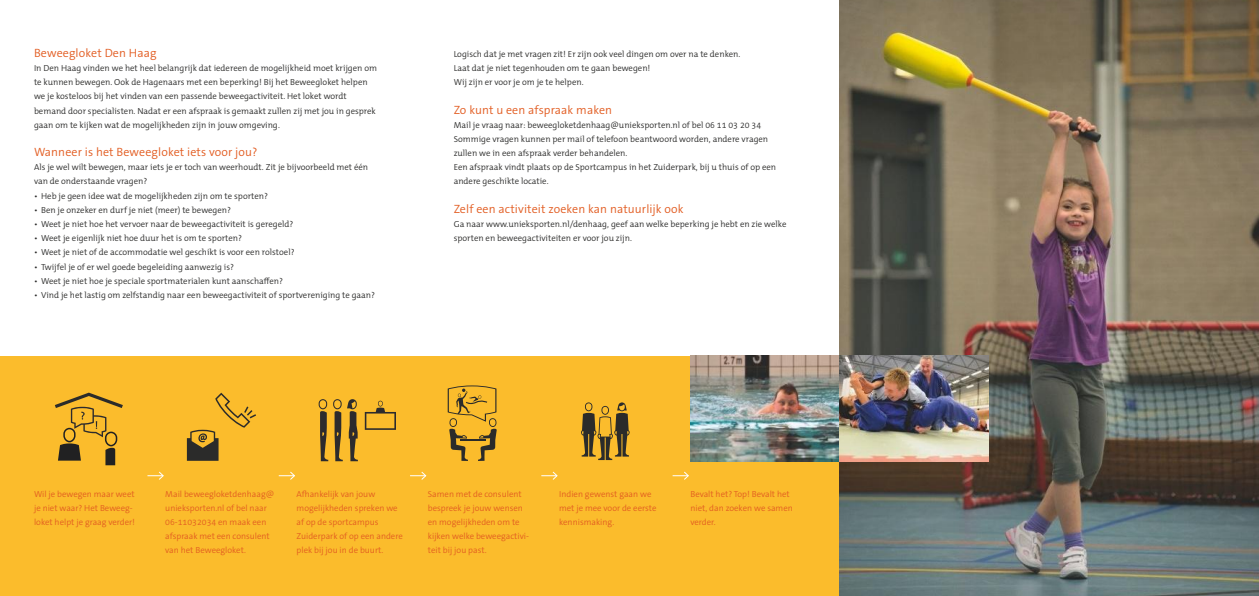
<style>
.page{position:relative;width:1259px;height:596px;background:#fff}
.page>*{position:absolute;margin:0;border:0;box-sizing:border-box;transform-origin:0 0}
.t1{font:300 12px "The Sans B W4";letter-spacing:.01em;color:#e25c21}
.t2{font:300 8.8px/14.2px "The Mix B W4";color:#2b2b2a}
.t3{font:300 8.8px/14.2px "The Sans B W4";color:#e25c21}
</style>
<div class="page">
<div style="left:0;top:355px;width:839px;height:240px;background:#fbbc2c"></div>
<img style="left:839px;top:0;width:420px;height:595px">
<img style="left:690px;top:355px;width:149px;height:105px">
<img style="left:839px;top:355px;width:149px;height:105px">
<svg style="left:147px;top:471px;width:17px;height:9px"></svg>
<svg style="left:279px;top:471px;width:16px;height:9px"></svg>
<svg style="left:410px;top:471px;width:17px;height:9px"></svg>
<svg style="left:541px;top:471px;width:17px;height:9px"></svg>
<svg style="left:672px;top:471px;width:17px;height:9px"></svg>
<svg style="left:187px;top:392px;width:69px;height:68px"></svg>
<svg style="left:581px;top:402px;width:49px;height:58px"></svg>
<svg style="left:319px;top:399px;width:39px;height:62px"></svg>
<svg style="left:365px;top:400px;width:31px;height:29px"></svg>
<svg style="left:55px;top:392px;width:68px;height:73px"></svg>
<svg style="left:447px;top:385px;width:50px;height:76px"></svg>
<h1 class="t1" style="left:34px;top:45px;width:124px">Beweegloket Den Haag</h1>
<p class="t2" style="left:34px;top:61px;width:344px">In Den Haag vinden we het heel belangrijk dat iedereen de mogelijkheid moet krijgen om te kunnen bewegen. Ook de Hagenaars met een beperking! Bij het Beweegloket helpen we je kosteloos bij het vinden van een passende beweegactiviteit. Het loket wordt bemand door specialisten. Nadat er een afspraak is gemaakt zullen zij met jou in gesprek gaan om te kijken wat de mogelijkheden zijn in jouw omgeving.</p>
<h1 class="t1" style="left:34px;top:144px;width:225px">Wanneer is het Beweegloket iets voor jou?</h1>
<p class="t2" style="left:34px;top:160px;width:336px">Als je wel wilt bewegen, maar iets je er toch van weerhoudt. Zit je bijvoorbeeld met één van de onderstaande vragen?</p>
<p class="t2" style="left:34px;top:188px;width:235px">• Heb je geen idee wat de mogelijkheden zijn om te sporten?</p>
<p class="t2" style="left:34px;top:203px;width:198px">• Ben je onzeker en durf je niet (meer) te bewegen?</p>
<p class="t2" style="left:34px;top:217px;width:261px">• Weet je niet hoe het vervoer naar de beweegactiviteit is geregeld?</p>
<p class="t2" style="left:34px;top:231px;width:210px">• Weet je eigenlijk niet hoe duur het is om te sporten?</p>
<p class="t2" style="left:34px;top:245px;width:262px">• Weet je niet of de accommodatie wel geschikt is voor een rolstoel?</p>
<p class="t2" style="left:34px;top:259px;width:201px">• Twijfel je of er wel goede begeleiding aanwezig is?</p>
<p class="t2" style="left:34px;top:273px;width:250px">• Weet je niet hoe je speciale sportmaterialen kunt aanschaffen?</p>
<p class="t2" style="left:34px;top:288px;width:342px">• Vind je het lastig om zelfstandig naar een beweegactiviteit of sportvereniging te gaan?</p>
<p class="t2" style="left:454px;top:47px;width:288px">Logisch dat je met vragen zit! Er zijn ook veel dingen om over na te denken.<br>Laat dat je niet tegenhouden om te gaan bewegen!<br>Wij zijn er voor je om je te helpen.</p>
<h1 class="t1" style="left:454px;top:102px;width:160px">Zo kunt u een afspraak maken</h1>
<p class="t2" style="left:454px;top:118px;width:324px">Mail je vraag naar: beweegloketdenhaag@unieksporten.nl of bel 06 11 03 20 34<br>Sommige vragen kunnen per mail of telefoon beantwoord worden, andere vragen zullen we in een afspraak verder behandelen.<br>Een afspraak vindt plaats op de Sportcampus in het Zuiderpark, bij u thuis of op een andere geschikte locatie.</p>
<h1 class="t1" style="left:454px;top:201px;width:231px">Zelf een activiteit zoeken kan natuurlijk ook</h1>
<p class="t2" style="left:454px;top:217px;width:334px">Ga naar www.unieksporten.nl/denhaag, geef aan welke beperking je hebt en zie welke sporten en beweegactiviteiten er voor jou zijn.</p>
<p class="t3" style="left:34px;top:486px;width:103px">Wil je bewegen maar weet je niet waar? Het Beweeg&shy;loket helpt je graag verder!</p>
<p class="t3" style="left:165px;top:486px;width:111px">Mail beweegloketdenhaag@ unieksporten.nl of bel naar<br>06-11032034 en maak een afspraak met een consulent van het Beweegloket.</p>
<p class="t3" style="left:296px;top:486px;width:108px">Afhankelijk van jouw mogelijkheden spreken we af op de sportcampus<br>Zuiderpark of op een andere plek bij jou in de buurt.</p>
<p class="t3" style="left:428px;top:486px;width:103px">Samen met de consulent bespreek je jouw wensen en mogelijkheden om te kijken welke beweegactivi&shy;teit bij jou past.</p>
<p class="t3" style="left:559px;top:486px;width:99px">Indien gewenst gaan we met je mee voor de eerste kennismaking.</p>
<p class="t3" style="left:690px;top:486px;width:104px">Bevalt het? Top! Bevalt het niet, dan zoeken we samen verder.</p>
</div>
